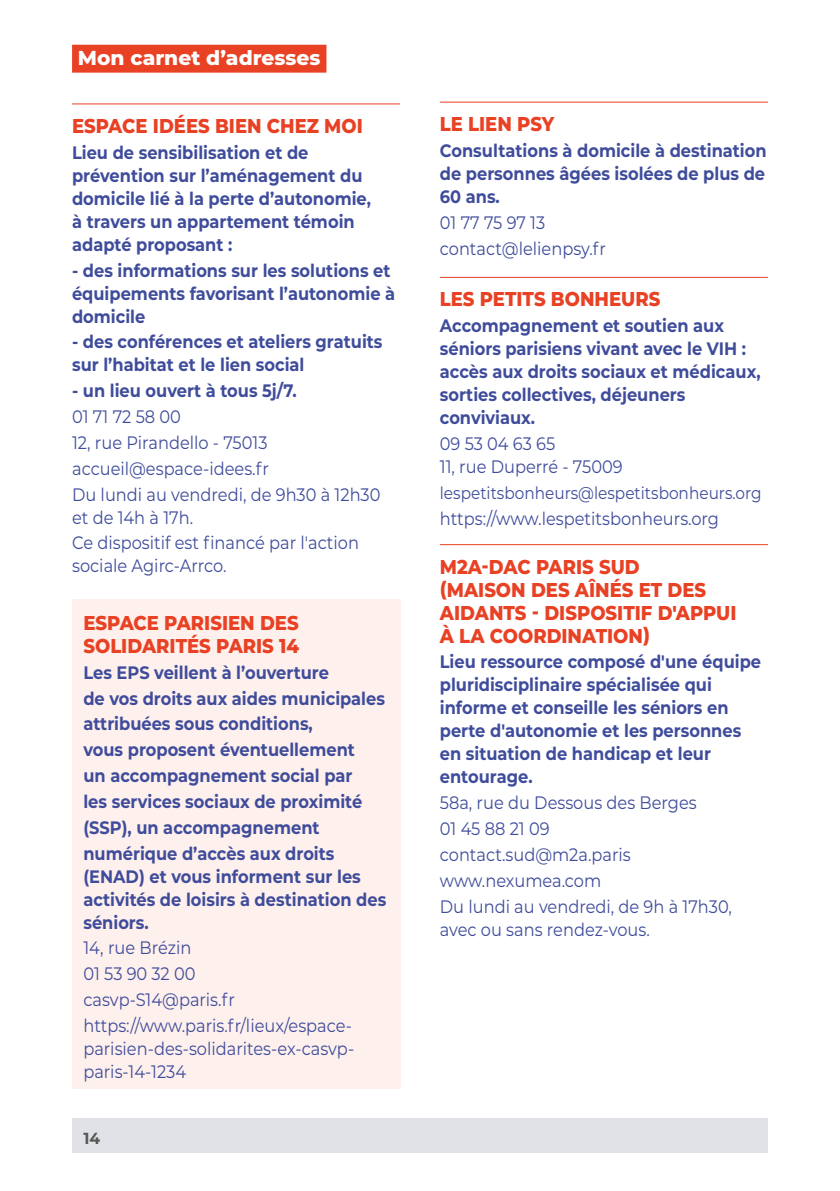
<style>
.page{position:relative;width:840px;height:1191px;background:#fff}
.page>*{position:absolute;margin:0;border:0;box-sizing:border-box;transform-origin:0 0}
.t1{font:800 20.2px "Montserrat";color:#fff}
.t2{font:800 20px/23px "Montserrat";color:#e84124;scale:.9 1}
.t3{font:700 18px/23px "Montserrat";color:#3f4c9b;scale:.9 1}
.t4{font:18px/25.8px "Montserrat";color:#3f4c9b;scale:.9 1}
.t5{font:17px "Montserrat";color:#3f4c9b;scale:.9 1}
.t6{font:700 16px "Montserrat";color:#575756}
</style>
<div class="page">
<div style="left:72px;top:45px;width:254px;height:28px;background:#e84124"></div>
<div style="left:72px;top:1119px;width:695px;height:34px;background:#e0e2e7"></div>
<hr style="left:72px;top:103px;width:328px;height:1px;background:#e84124">
<div style="left:72px;top:599px;width:328px;height:64px;background:#fef0ec"></div>
<div style="left:72px;top:655px;width:328px;height:34px;background:#fef0ec"></div>
<div style="left:72px;top:681px;width:328px;height:33px;background:#fef0ec"></div>
<div style="left:72px;top:707px;width:328px;height:33px;background:#fef0ec"></div>
<div style="left:72px;top:733px;width:328px;height:33px;background:#fef0ec"></div>
<div style="left:72px;top:759px;width:328px;height:33px;background:#fef0ec"></div>
<div style="left:72px;top:785px;width:328px;height:33px;background:#fef0ec"></div>
<div style="left:72px;top:810px;width:328px;height:34px;background:#fef0ec"></div>
<div style="left:72px;top:836px;width:328px;height:102px;background:#fef0ec"></div>
<div style="left:72px;top:931px;width:328px;height:33px;background:#fef0ec"></div>
<div style="left:72px;top:957px;width:328px;height:33px;background:#fef0ec"></div>
<div style="left:72px;top:983px;width:328px;height:33px;background:#fef0ec"></div>
<div style="left:72px;top:1009px;width:328px;height:79px;background:#fef0ec"></div>
<hr style="left:439px;top:102px;width:328px;height:1px;background:#e84124">
<hr style="left:439px;top:277px;width:328px;height:1px;background:#e84124">
<hr style="left:439px;top:544px;width:328px;height:1px;background:#e84124">
<p class="t1" style="left:78px;top:43px;width:244px">Mon carnet d’adresses</p>
<p class="t2" style="left:72px;top:113px;width:324px">ESPACE IDÉES BIEN CHEZ MOI</p>
<p class="t3" style="left:72px;top:140px;width:333px">Lieu de sensibilisation et de prévention sur l’aménagement du domicile lié à la perte d’autonomie, à travers un appartement témoin adapté proposant :</p>
<p class="t3" style="left:72px;top:258px;width:360px">- des informations sur les solutions et équipements favorisant l’autonomie à domicile</p>
<p class="t3" style="left:72px;top:329px;width:346px">- des conférences et ateliers gratuits sur l’habitat et le lien social</p>
<p class="t3" style="left:72px;top:378px;width:251px">- un lieu ouvert à tous 5j/7.</p>
<p class="t4" style="left:72px;top:403px;width:344px">01 71 72 58 00<br>12, rue Pirandello - 75013 accueil@espace-idees.fr<br>Du lundi au vendredi, de 9h30 à 12h30</p>
<p class="t4" style="left:72px;top:504px;width:320px">et de 14h à 17h.<br>Ce dispositif est financé par l'action</p>
<p class="t4" style="left:72px;top:552px;width:173px">sociale Agirc-Arrco.</p>
<p class="t2" style="left:83px;top:610px;width:241px">ESPACE PARISIEN DES<br>SOLIDARITÉS PARIS 14</p>
<p class="t3" style="left:83px;top:658px;width:336px;line-height:25.8px">Les EPS veillent à l’ouverture<br>de vos droits aux aides municipales attribuées sous conditions,<br>vous proposent éventuellement<br>un accompagnement social par<br>les services sociaux de proximité (SSP), un accompagnement numérique d’accès aux droits</p>
<p class="t3" style="left:83px;top:863px;width:338px">(ENAD) et vous informent sur les activités de loisirs à destination des séniors.</p>
<p class="t4" style="left:83px;top:934px;width:300px">14, rue Brézin<br>01 53 90 32 00<br>casvp-S14@paris.fr https://www.paris.fr/lieux/espace-</p>
<p class="t4" style="left:83px;top:1036px;width:302px;line-height:23px">parisien-des-solidarites-ex-casvp&shy;paris-14-1234</p>
<p class="t6" style="left:83px;top:1126px;width:18px">14</p>
<p class="t2" style="left:439px;top:111px;width:129px">LE LIEN PSY</p>
<p class="t3" style="left:439px;top:138px;width:364px;text-align:justify">Consultations à domicile à destination de personnes âgées isolées de plus de 60 ans.</p>
<p class="t4" style="left:439px;top:209px;width:186px">01 77 75 97 13 contact@lelienpsy.fr</p>
<p class="t2" style="left:439px;top:286px;width:246px">LES PETITS BONHEURS</p>
<p class="t3" style="left:439px;top:313px;width:357px">Accompagnement et soutien aux séniors parisiens vivant avec le VIH : accès aux droits sociaux et médicaux, sorties collectives, déjeuners conviviaux.</p>
<p class="t4" style="left:439px;top:431px;width:204px;line-height:23px">09 53 04 63 65<br>11, rue Duperré - 75009</p>
<p class="t5" style="left:439px;top:481px;width:359px">lespetitsbonheurs@lespetitsbonheurs.org</p>
<p class="t4" style="left:439px;top:505px;width:311px">https://www.lespetitsbonheurs.org</p>
<p class="t2" style="left:439px;top:554px;width:331px">M2A-DAC PARIS SUD<br>(MAISON DES AÎNÉS ET DES<br>AIDANTS - DISPOSITIF D'APPUI<br>À LA COORDINATION)</p>
<p class="t3" style="left:439px;top:649px;width:358px">Lieu ressource composé d'une équipe pluridisciplinaire spécialisée qui informe et conseille les séniors en perte d'autonomie et les personnes en situation de handicap et leur entourage.</p>
<p class="t4" style="left:439px;top:789px;width:326px">58a, rue du Dessous des Berges<br>01 45 88 21 09 contact.sud@m2a.paris www.nexumea.com<br>Du lundi au vendredi, de 9h à 17h30,</p>
<p class="t4" style="left:439px;top:915px;width:235px">avec ou sans rendez-vous.</p>
</div>
